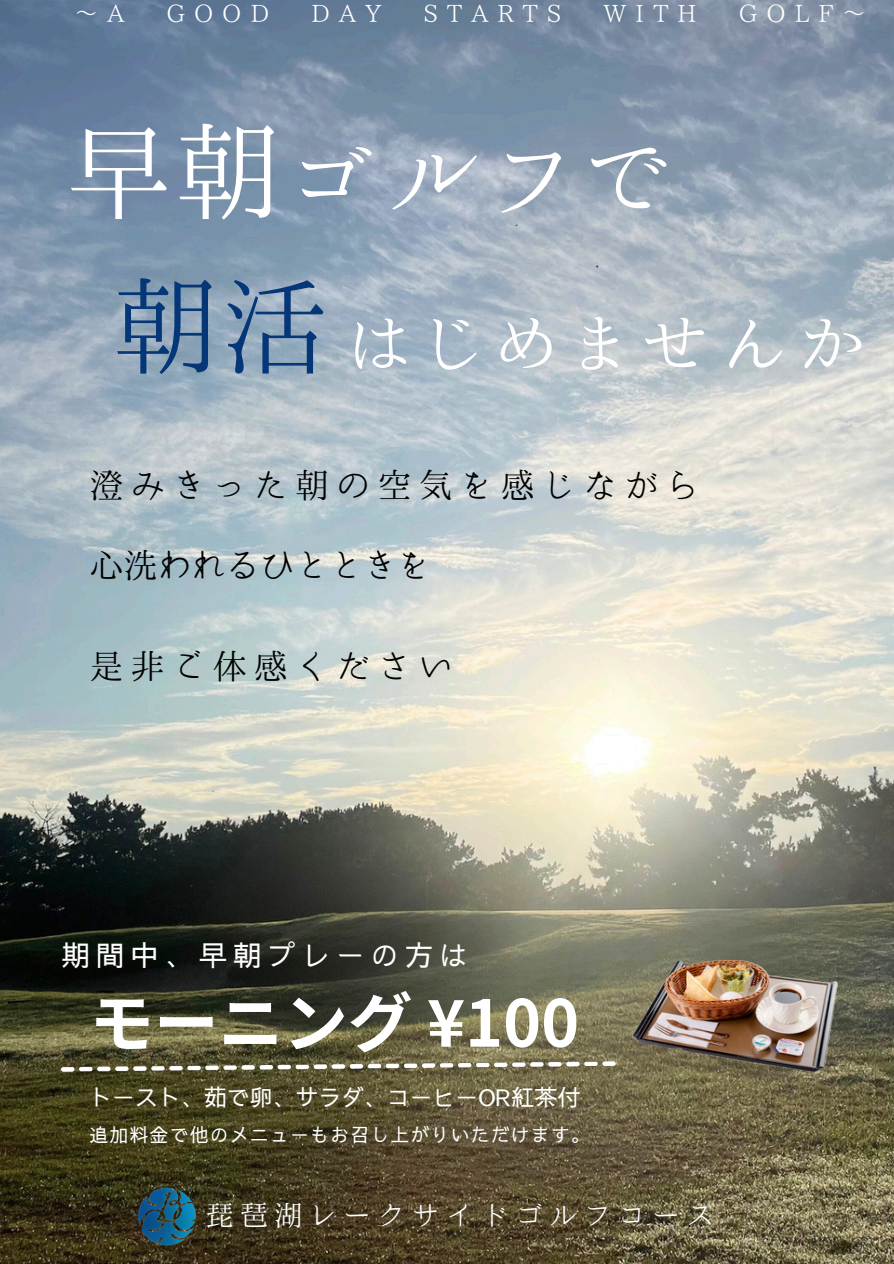
<style>
.page{position:relative;width:894px;height:1264px;background:#fff}
.page>*{position:absolute;margin:0;border:0;box-sizing:border-box;transform-origin:0 0}
.t1{font:109.5px "Honoka Mincho";color:#fff}
.t2{font:109.5px "Honoka Mincho";color:#053677}
.t3{font:84px "Honoka Mincho";color:#fff}
.t4{font:700 64.5px "Noto Sans JP";color:#fff}
.t5{font:34.2px "Harenosora Mincho";letter-spacing:.205em;color:#000}
.t6{font:34.2px "Harenosora Mincho";color:#000}
.t7{font:28.5px "Harenosora Mincho";letter-spacing:.205em;color:#fff}
.t8{font:500 28.5px "Sawarabi Gothic";letter-spacing:.205em;color:#fff}
.t9{font:23.85px "Harenosora Mincho";letter-spacing:.375em;color:#fff}
.t10{font:500 22.8px "Sawarabi Gothic";color:#fff}
.t11{font:500 18.9px "Sawarabi Gothic";letter-spacing:.06em;color:#fff}
</style>
<div class="page">
<img style="left:0;top:0;width:893px;height:1263px">
<img style="left:62px;top:1061px;width:553px;height:10px">
<img style="left:632px;top:960px;width:205px;height:111px">
<img style="left:127px;top:1184px;width:78px;height:64px">
<p class="t9" style="left:74px;top:1px;width:52px">∼ A</p>
<p class="t9" style="left:166px;top:1px;width:104px">GOOD</p>
<p class="t9" style="left:311px;top:1px;width:72px">DAY</p>
<p class="t9" style="left:423px;top:1px;width:139px">STARTS</p>
<p class="t9" style="left:603px;top:1px;width:95px">WITH</p>
<p class="t9" style="left:738px;top:1px;width:129px">GOLF∼</p>
<p class="t1" style="left:64px;top:116px;width:616px">早朝ゴルフで</p>
<h1 class="t2" style="left:111px;top:271px;width:221px">朝活</h1>
<h3 class="t3" style="left:338px;top:297px;width:535px">はじめませんか</h3>
<h1 class="t5" style="left:89px;top:467px;width:611px">澄みきった朝の空気を感じながら</h1>
<h2 class="t6" style="left:89px;top:548px;width:343px">⼼洗われるひとときを</h2>
<h4 class="t5" style="left:89px;top:649px;width:365px">是⾮ご体感ください</h4>
<h4 class="t8" style="left:62px;top:942px;width:407px">期間中、早朝プレーの方は</h4>
<h4 class="t4" style="left:89px;top:971px;width:491px">モーニング ¥100</h4>
<h5 class="t10" style="left:89px;top:1086px;width:492px">トースト、茹で卵、サラダ、コーヒーOR紅茶付</h5>
<p class="t11" style="left:89px;top:1126px;width:502px">追加料金で他のメニューもお召し上がりいただけます。</p>
<p class="t7" style="left:205px;top:1200px;width:510px">琵琶湖レークサイドゴルフコース</p>
</div>
